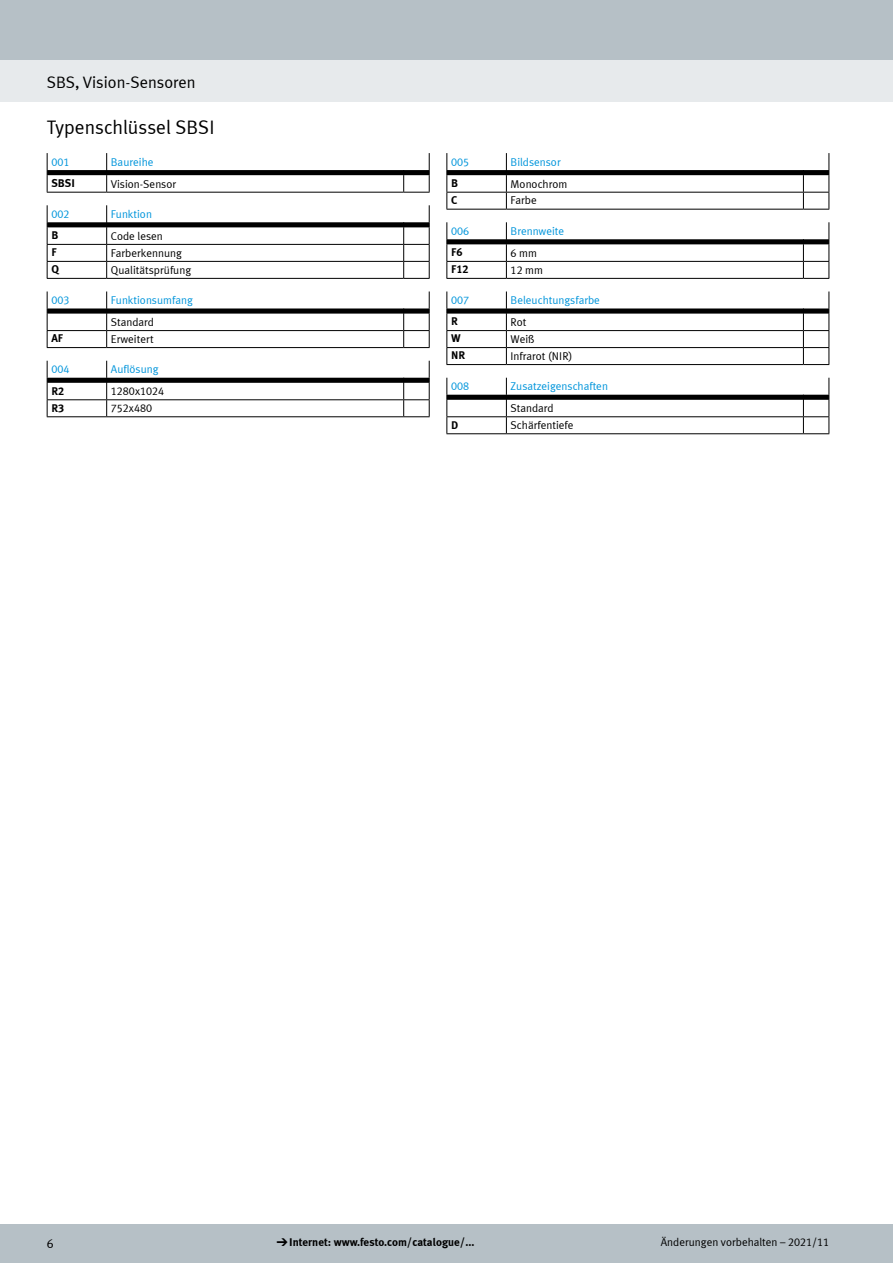
<style>
.page{position:relative;width:893px;height:1263px;background:#fff}
.page>*{position:absolute;margin:0;border:0;box-sizing:border-box;transform-origin:0 0}
.t1{font:19.5px "Meta Plus LF";color:#000}
.t2{font:16.5px "Meta Plus LF";color:#000}
.t3{font:12.75px "Meta Plus LF";color:#000}
.t4{font:11.25px "Meta Plus LF";color:#000}
.t5{font:11.25px "Meta Plus LF";color:#0095db}
.t6{font:700 11.25px "Meta Plus LF";color:#000}
.s1{font-family:"Meto Pict 182";font-weight:400}
</style>
<div class="page">
<div style="left:0;top:1225px;width:893px;height:38px;background:#b6c0c6"></div>
<div style="left:0;top:60px;width:893px;height:42px;background:#e7eaec"></div>
<div style="left:0;top:0;width:893px;height:60px;background:#b6c0c6"></div>
<svg style="left:47px;top:153px;width:383px;height:40px"></svg>
<svg style="left:47px;top:205px;width:383px;height:74px"></svg>
<svg style="left:47px;top:291px;width:383px;height:57px"></svg>
<svg style="left:47px;top:361px;width:383px;height:56px"></svg>
<svg style="left:446px;top:153px;width:383px;height:57px"></svg>
<svg style="left:446px;top:222px;width:383px;height:57px"></svg>
<svg style="left:446px;top:291px;width:383px;height:74px"></svg>
<svg style="left:446px;top:378px;width:383px;height:56px"></svg>
<h2 class="t2" style="left:47px;top:73px;width:150px">SBS, Vision-Sensoren</h2>
<h1 class="t1" style="left:47px;top:116px;width:169px">Typenschlüssel SBSI</h1>
<p class="t5" style="left:51px;top:155px;width:20px">001</p>
<p class="t5" style="left:111px;top:155px;width:44px">Baureihe</p>
<p class="t6" style="left:51px;top:176px;width:25px">SBSI</p>
<p class="t4" style="left:111px;top:177px;width:67px">Vision-Sensor</p>
<p class="t5" style="left:51px;top:207px;width:20px">002</p>
<p class="t5" style="left:111px;top:207px;width:43px">Funktion</p>
<p class="t6" style="left:51px;top:228px;width:8px">B</p>
<p class="t4" style="left:111px;top:229px;width:53px">Code lesen</p>
<p class="t6" style="left:51px;top:245px;width:7px">F</p>
<p class="t4" style="left:111px;top:246px;width:73px">Farberkennung</p>
<p class="t6" style="left:51px;top:262px;width:9px">Q</p>
<p class="t4" style="left:111px;top:263px;width:82px">Qualitätsprüfung</p>
<p class="t5" style="left:51px;top:294px;width:20px">003</p>
<p class="t5" style="left:111px;top:294px;width:83px">Funktionsumfang</p>
<p class="t4" style="left:111px;top:315px;width:45px">Standard</p>
<p class="t6" style="left:51px;top:331px;width:13px">AF</p>
<p class="t4" style="left:111px;top:332px;width:44px">Erweitert</p>
<p class="t5" style="left:51px;top:363px;width:20px">004</p>
<p class="t5" style="left:111px;top:363px;width:49px">Auflösung</p>
<p class="t6" style="left:51px;top:383px;width:14px">R2</p>
<p class="t4" style="left:111px;top:384px;width:55px">1280x1024</p>
<p class="t6" style="left:51px;top:400px;width:14px">R3</p>
<p class="t4" style="left:111px;top:401px;width:43px">752x480</p>
<p class="t5" style="left:451px;top:155px;width:20px">005</p>
<p class="t5" style="left:511px;top:155px;width:52px">Bildsensor</p>
<p class="t6" style="left:451px;top:176px;width:8px">B</p>
<p class="t4" style="left:511px;top:177px;width:58px">Monochrom</p>
<p class="t6" style="left:451px;top:193px;width:8px">C</p>
<p class="t4" style="left:511px;top:194px;width:28px">Farbe</p>
<p class="t5" style="left:451px;top:224px;width:20px">006</p>
<p class="t5" style="left:511px;top:224px;width:55px">Brennweite</p>
<p class="t6" style="left:451px;top:245px;width:13px">F6</p>
<p class="t4" style="left:511px;top:246px;width:28px">6 mm</p>
<p class="t6" style="left:451px;top:262px;width:19px">F12</p>
<p class="t4" style="left:511px;top:263px;width:34px">12 mm</p>
<p class="t5" style="left:451px;top:294px;width:20px">007</p>
<p class="t5" style="left:511px;top:294px;width:91px">Beleuchtungsfarbe</p>
<p class="t6" style="left:451px;top:314px;width:8px">R</p>
<p class="t4" style="left:511px;top:315px;width:17px">Rot</p>
<p class="t6" style="left:451px;top:331px;width:11px">W</p>
<p class="t4" style="left:511px;top:332px;width:25px">Weiß</p>
<p class="t6" style="left:451px;top:348px;width:16px">NR</p>
<p class="t4" style="left:511px;top:349px;width:63px">Infrarot (NIR)</p>
<p class="t5" style="left:451px;top:380px;width:20px">008</p>
<p class="t5" style="left:511px;top:380px;width:99px">Zusatzeigenschaften</p>
<p class="t4" style="left:511px;top:401px;width:45px">Standard</p>
<p class="t6" style="left:451px;top:417px;width:9px">D</p>
<p class="t4" style="left:511px;top:418px;width:64px">Schärfentiefe</p>
<p class="t3" style="left:47px;top:1235px;width:8px">6</p>
<p class="t6" style="left:276px;top:1235px;width:199px"><span class="s1">d</span>Internet: www.festo.com/catalogue/...</p>
<p class="t4" style="left:661px;top:1236px;width:170px">Änderungen vorbehalten – 2021/11</p>
</div>
